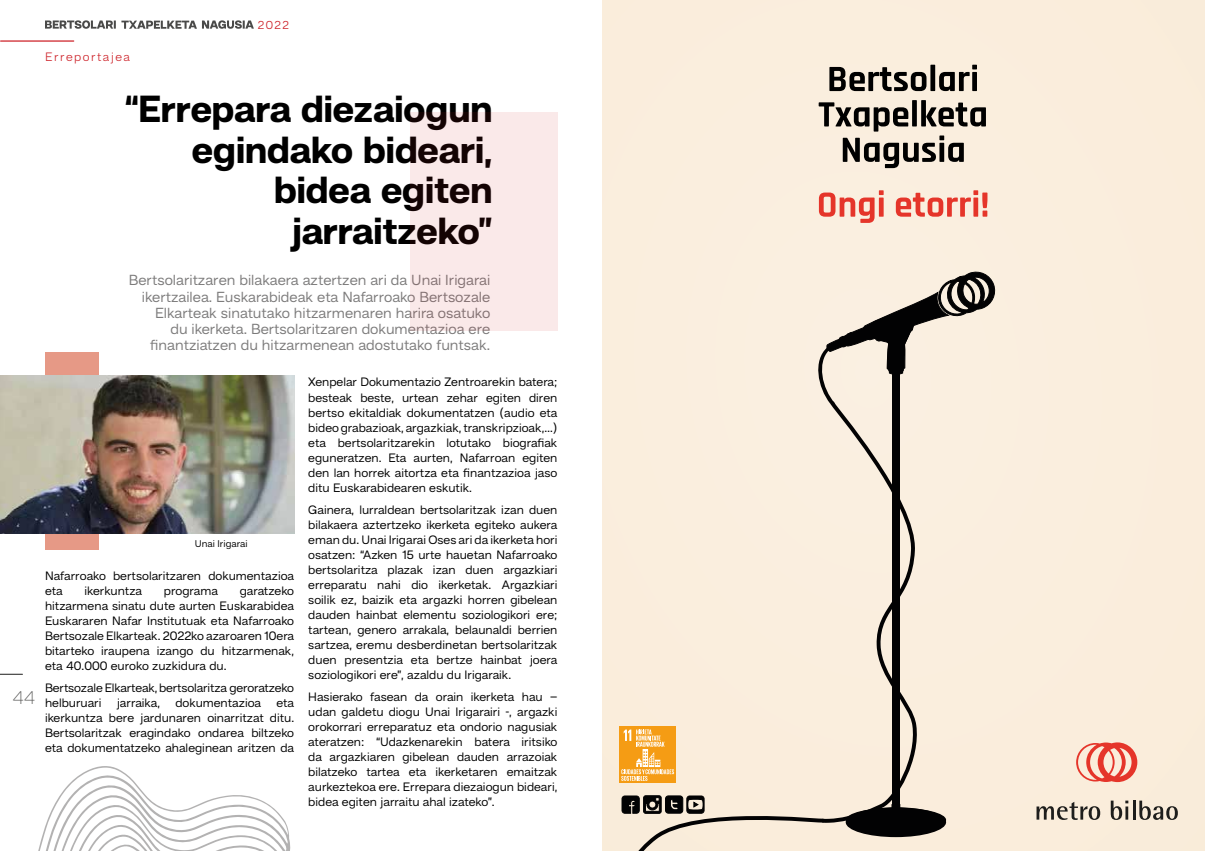
<style>
.page{position:relative;width:1205px;height:851px;background:#fff}
.page>*{position:absolute;margin:0;border:0;box-sizing:border-box;transform-origin:0 0}
.t1{font:800 38.75px/40.9px "Hando";color:#000;text-align:right}
.t2{font:100 18.75px "Hando";color:#4a4a49}
.t3{font:15px/16.1px "Hando";color:#7c7b7b;text-align:right}
.t4{font:12.5px/15px "Hando";color:#000;text-align:justify}
.t5{font:300 12.5px "Hando";letter-spacing:.12em;color:#cd2128}
.t6{font:300 11.75px "Hando";color:#cd2128}
.t7{font:10px "Hando";color:#000}
</style>
<div class="page">
<svg style="left:45px;top:20px;width:209px;height:9px"></svg>
<hr style="left:1px;top:40px;width:73px;height:2px;background:#cd2128">
<svg style="left:0;top:673px;width:22px;height:1px"></svg>
<svg style="left:38px;top:766px;width:253px;height:84px"></svg>
<div style="left:45px;top:352px;width:53px;height:197px;background:#e69986"></div>
<div style="left:410px;top:112px;width:147px;height:218px;background:#fae9e9"></div>
<img style="left:0;top:376px;width:294px;height:157px">
<div style="left:602px;top:0;width:603px;height:850px;background:#faeedd"></div>
<div style="left:619px;top:726px;width:57px;height:56px;background:#f59c14"></div>
<svg style="left:621px;top:729px;width:53px;height:51px"></svg>
<div style="left:846px;top:807px;width:100px;height:30px;background:#020203;border-radius:50%"></div>
<svg style="left:828px;top:403px;width:89px;height:421px"></svg>
<svg style="left:818px;top:271px;width:178px;height:132px"></svg>
<svg style="left:829px;top:67px;width:97px;height:24px"></svg>
<div style="left:930px;top:65px;width:5px;height:26px;background:#000"></div>
<svg style="left:939px;top:65px;width:38px;height:26px"></svg>
<svg style="left:818px;top:100px;width:168px;height:68px"></svg>
<svg style="left:819px;top:190px;width:64px;height:33px"></svg>
<svg style="left:896px;top:190px;width:91px;height:27px"></svg>
<svg style="left:602px;top:795px;width:226px;height:56px"></svg>
<svg style="left:876px;top:733px;width:329px;height:118px"></svg>
<p class="t6" style="left:258px;top:18px;width:33px">2022</p>
<p class="t5" style="left:45px;top:49px;width:86px">Erreportajea</p>
<h1 class="t1" style="left:125px;top:87px;width:369px">“Errepara diezaiogun egindako bideari, bidea egiten jarraitzeko”</h1>
<p class="t3" style="left:129px;top:272px;width:363px">Bertsolaritzaren bilakaera aztertzen ari da Unai Irigarai ikertzailea. Euskarabideak eta Nafarroako Bertsozale Elkarteak sinatutako hitzarmenaren harira osatuko<br>du ikerketa. Bertsolaritzaren dokumentazioa ere finantziatzen du hitzarmenean adostutako funtsak.</p>
<h2 class="t2" style="left:12px;top:686px;width:25px">44</h2>
<p class="t7" style="left:195px;top:538px;width:54px">Unai Irigarai</p>
<p class="t4" style="left:45px;top:567px;width:251px">Nafarroako bertsolaritzaren dokumentazioa eta</p>
<p class="t4" style="left:45px;top:582px;width:251px;text-indent:195px">garatzeko hitzarmena sinatu dute aurten Euskarabidea Euskararen Nafar Institutuak eta Nafarroako Bertsozale Elkarteak. 2022ko azaroaren 10era bitarteko iraupena izango du hitzarmenak, eta 40.000 euroko zuzkidura du.</p>
<p class="t4" style="left:45px;top:679px;width:251px">Bertsozale Elkarteak, bertsolaritza geroratzeko helburuari jarraika, dokumentazioa eta ikerkuntza bere jardunaren oinarritzat ditu.<br>Bertsolaritzak eragindako ondarea biltzeko eta dokumentatzeko ahaleginean aritzen da</p>
<p class="t4" style="left:84px;top:582px;width:59px">ikerkuntza</p>
<p class="t4" style="left:164px;top:582px;width:56px">programa</p>
<p class="t4" style="left:308px;top:374px;width:251px">Xenpelar Dokumentazio Zentroarekin batera; besteak beste, urtean zehar egiten diren bertso ekitaldiak dokumentatzen (audio eta bideo grabazioak, argazkiak, transkripzioak,…) eta bertsolaritzarekin lotutako biografiak eguneratzen. Eta aurten, Nafarroan egiten den lan horrek aitortza eta finantzazioa jaso ditu Euskarabidearen eskutik.</p>
<p class="t4" style="left:308px;top:501px;width:251px">Gainera, lurraldean bertsolaritzak izan duen bilakaera aztertzeko ikerketa egiteko aukera eman du. Unai Irigarai Oses ari da ikerketa hori osatzen: “Azken 15 urte hauetan Nafarroako bertsolaritza plazak izan duen argazkiari erreparatu nahi dio ikerketak. Argazkiari soilik ez, baizik eta argazki horren gibelean dauden hainbat elementu soziologikori ere; tartean, genero arrakala, belaunaldi berrien sartzea, eremu desberdinetan bertsolaritzak duen presentzia eta bertze hainbat joera soziologikori ere”, azaldu du Irigaraik.</p>
<p class="t4" style="left:308px;top:688px;width:251px">Hasierako fasean da orain ikerketa hau – udan galdetu diogu Unai Irigarairi -, argazki orokorrari erreparatuz eta ondorio nagusiak ateratzen: “Udazkenarekin batera iritsiko da argazkiaren gibelean dauden arrazoiak bilatzeko tartea eta ikerketaren emaitzak aurkeztekoa ere. Errepara diezaiogun bideari, bidea egiten jarraitu ahal izateko”.</p>
</div>
